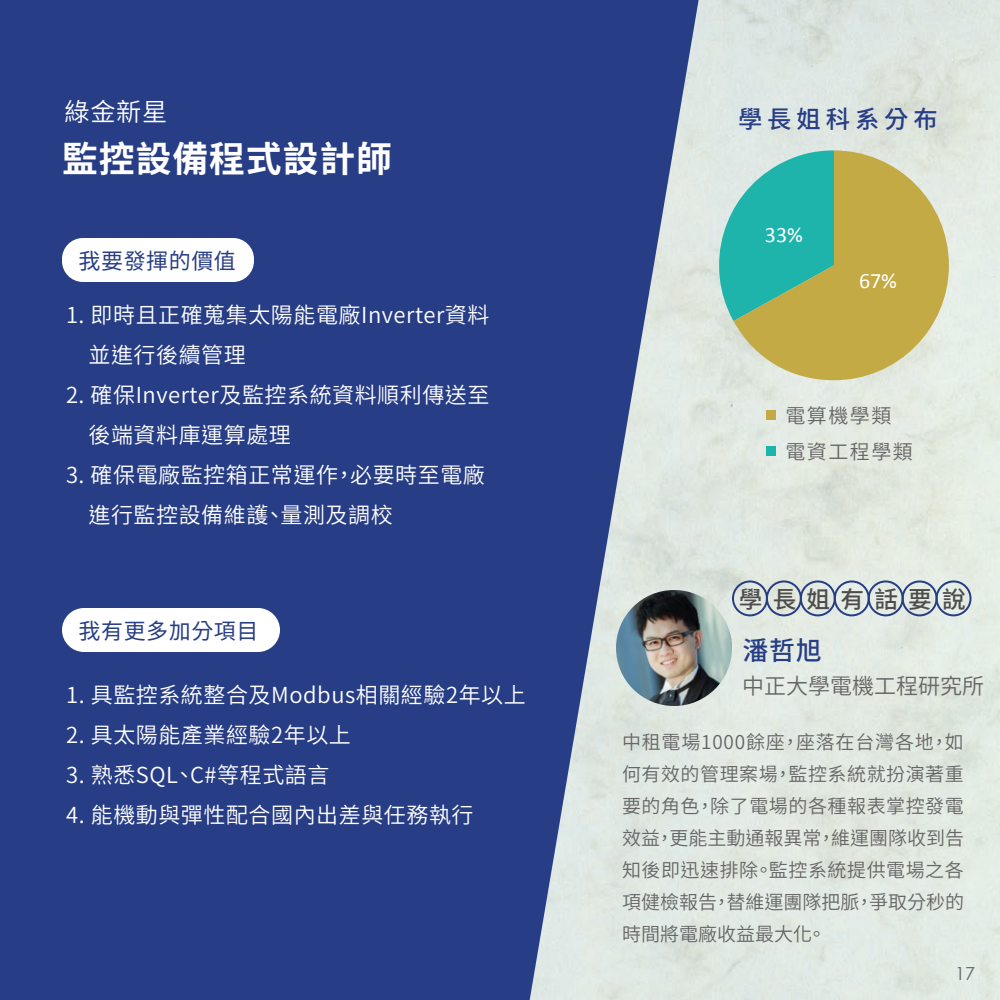
<style>
.page{position:relative;width:1000px;height:1000px;background:#273d85}
.page>*{position:absolute;margin:0;border:0;box-sizing:border-box;transform-origin:0 0}
.t1{font:700 35.8px "Noto Sans CJ Ktc";letter-spacing:.025em;color:#fff}
.t2{font:500 26px "Noto Sans CJ Ktc";color:#273d85}
.t3{font:600 25.2px "Noto Sans CJ Ktc";color:#fff}
.t4{font:500 24.4px "Noto Sans CJ Ktc";letter-spacing:.2em;color:#273d85}
.t5{font:500 23.6px "Noto Sans CJ Ktc";letter-spacing:.43em;color:#4d4d4d}
.t6{font:600 22px/40px "Noto Sans CJ Ktc";letter-spacing:.025em;color:#fff}
.t7{font:22px "Noto Sans CJ Ktc";letter-spacing:.025em;color:#273d85}
.t8{font:600 22px "Noto Sans CJ Ktc";color:#666}
.t9{font:22px "Calibri";color:#fff}
.t10{font:600 20px/36px "Noto Sans CJ Ktc";letter-spacing:.075em;color:#666}
.t11{font:600 19px/32px "Noto Sans CJ Ktc";color:#666;text-align:justify}
.t12{font:18px "Century Gothic";color:#666}
</style>
<div class="page">
<img style="left:530px;top:0;width:470px;height:1000px">
<div style="left:62px;top:238px;width:192px;height:44px;background:#fff;border-radius:21px"></div>
<div style="left:62px;top:608px;width:218px;height:44px;background:#fff;border-radius:22px"></div>
<div style="left:766px;top:410px;width:10px;height:10px;background:#c3aa45"></div>
<div style="left:766px;top:446px;width:10px;height:10px;background:#1eb4ab"></div>
<img style="left:616px;top:590px;width:116px;height:116px;border-radius:58px">
<div style="left:732px;top:580px;width:36px;height:36px;border:2px solid #273d85;border-radius:50%"></div>
<div style="left:766px;top:580px;width:36px;height:36px;border:2px solid #273d85;border-radius:50%"></div>
<div style="left:800px;top:580px;width:36px;height:36px;border:2px solid #273d85;border-radius:50%"></div>
<div style="left:834px;top:580px;width:36px;height:36px;border:2px solid #273d85;border-radius:50%"></div>
<div style="left:868px;top:580px;width:36px;height:36px;border:2px solid #273d85;border-radius:50%"></div>
<div style="left:902px;top:580px;width:36px;height:36px;border:2px solid #273d85;border-radius:50%"></div>
<div style="left:936px;top:580px;width:36px;height:36px;border:2px solid #273d85;border-radius:50%"></div>
<svg style="left:703px;top:150px;width:30px;height:171px;background:#b8ddd7"></svg>
<svg style="left:733px;top:150px;width:216px;height:230px;background:#9bb77c"></svg>
<p class="t3" style="left:65px;top:97px;width:104px">綠金新星</p>
<h1 class="t1" style="left:62px;top:139px;width:331px">監控設備程式設計師</h1>
<p class="t7" style="left:79px;top:248px;width:159px">我要發揮的價值</p>
<p class="t6" style="left:66px;top:295px;width:425px">1. 即時且正確蒐集太陽能電廠Inverter資料　並進行後續管理</p>
<p class="t6" style="left:66px;top:375px;width:425px">2. 確保Inverter及監控系統資料順利傳送至　後端資料庫運算處理</p>
<p class="t6" style="left:66px;top:455px;width:420px">3. 確保電廠監控箱正常運作，必要時至電廠　進行監控設備維護、量測及調校</p>
<p class="t7" style="left:79px;top:618px;width:181px">我有更多加分項目</p>
<p class="t6" style="left:66px;top:675px;width:461px">1. 具監控系統整合及Modbus相關經驗2年以上</p>
<p class="t6" style="left:66px;top:715px;width:286px">2. 具太陽能產業經驗2年以上</p>
<p class="t6" style="left:66px;top:755px;width:265px">3. 熟悉SQL、C#等程式語言</p>
<p class="t6" style="left:66px;top:795px;width:409px">4. 能機動與彈性配合國內出差與任務執行</p>
<p class="t4" style="left:738px;top:105px;width:201px">學長姐科系分布</p>
<p class="t9" style="left:765px;top:221px;width:40px">33%</p>
<p class="t9" style="left:859px;top:267px;width:40px">67%</p>
<p class="t10" style="left:785px;top:398px;width:129px">電算機學類電資工程學類</p>
<p class="t5" style="left:739px;top:586px;width:228px">學長姐有話要說</p>
<p class="t2" style="left:743px;top:635px;width:81px">潘哲旭</p>
<p class="t8" style="left:742px;top:674px;width:243px">中正大學電機工程研究所</p>
<p class="t11" style="left:622px;top:726px;width:343px">中租電場1000餘座，座落在台灣各地，如何有效的管理案場，監控系統就扮演著重要的角色，除了電場的各種報表掌控發電效益，更能主動通報異常，維運團隊收到告知後即迅速排除。監控系統提供電場之各項健檢報告，替維運團隊把脈，爭取分秒的時間將電廠收益最大化。</p>
<p class="t12" style="left:955px;top:961px;width:21px">17</p>
</div>
